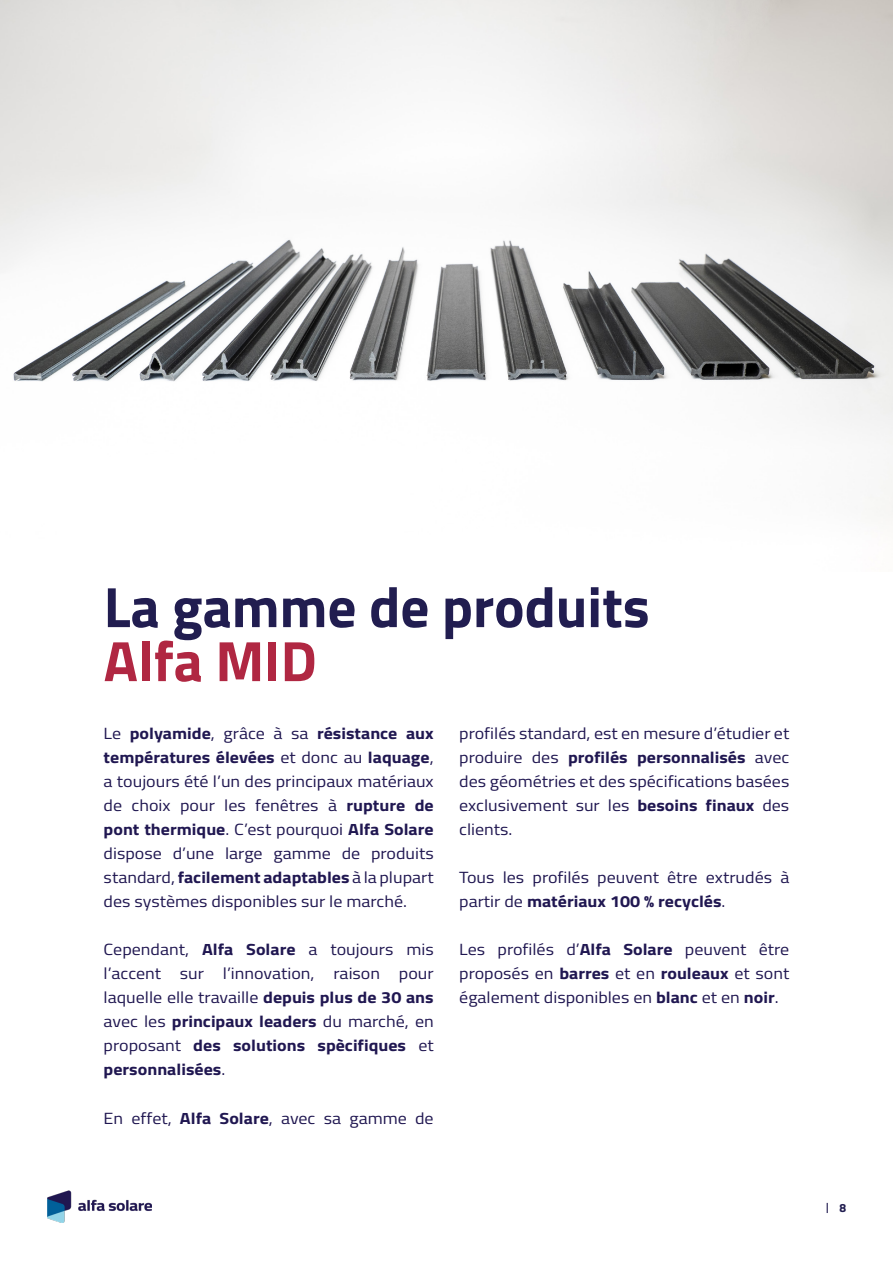
<style>
.page{position:relative;width:893px;height:1263px;background:#fff}
.page>*{position:absolute;margin:0;border:0;box-sizing:border-box;transform-origin:0 0}
.t1{font:700 57px "Titillium";color:#211d50}
.t2{font:700 57px "Titillium";color:#b02742}
.t3{font:16.2px/24px "Titillium";color:#201751;text-align:justify;scale:1.11 1}
.t4{font:700 12px "Titillium";color:#211d50}
.s1{font-weight:700}
</style>
<div class="page">
<img style="left:47px;top:1190px;width:105px;height:32px">
<img style="left:0;top:0;width:893px;height:518px">
<p class="t1" style="left:104px;top:564px;width:548px">La gamme de produits</p>
<p class="t2" style="left:104px;top:618px;width:215px">Alfa MID</p>
<p class="t3" style="left:104px;top:721px;width:299px">Le <span class="s1">polyamide</span>, grâce à sa <span class="s1">résistance aux températures élevées</span> et donc au <span class="s1">laquage</span>, a toujours été l’un des principaux matériaux de choix pour les fenêtres à <span class="s1">rupture de pont thermique</span>. C’est pourquoi <span class="s1">Alfa Solare </span>dispose d’une large gamme de produits standard, <span class="s1">facilement adaptables</span> à la plupart des systèmes disponibles sur le marché.</p>
<p class="t3" style="left:104px;top:937px;width:299px">Cependant, <span class="s1">Alfa Solare</span> a toujours mis l’accent sur l’innovation, raison pour laquelle elle travaille <span class="s1">depuis plus de 30 ans </span>avec les <span class="s1">principaux leaders</span> du marché, en proposant <span class="s1">des solutions spècifiques</span> et <span class="s1">personnalisées</span>.</p>
<p class="t3" style="left:104px;top:1105px;width:299px">En effet, <span class="s1">Alfa Solare</span>, avec sa gamme de</p>
<p class="t3" style="left:459px;top:721px;width:299px">profilés standard, est en mesure d’étudier et</p>
<p class="t3" style="left:459px;top:745px;width:299px">produire des <span class="s1">profilés personnalisés</span> avec des géométries et des spécifications basées exclusivement sur les <span class="s1">besoins finaux</span> des clients.</p>
<p class="t3" style="left:459px;top:865px;width:299px">Tous les profilés peuvent être extrudés à partir de <span class="s1">matériaux 100 % recyclés</span>.</p>
<p class="t3" style="left:459px;top:937px;width:299px">Les profilés d’<span class="s1">Alfa Solare</span> peuvent être proposés en <span class="s1">barres</span> et en <span class="s1">rouleaux</span> et sont également disponibles en <span class="s1">blanc</span> et en <span class="s1">noir</span>.</p>
<p class="t4" style="left:839px;top:1198px;width:8px">8</p>
</div>
